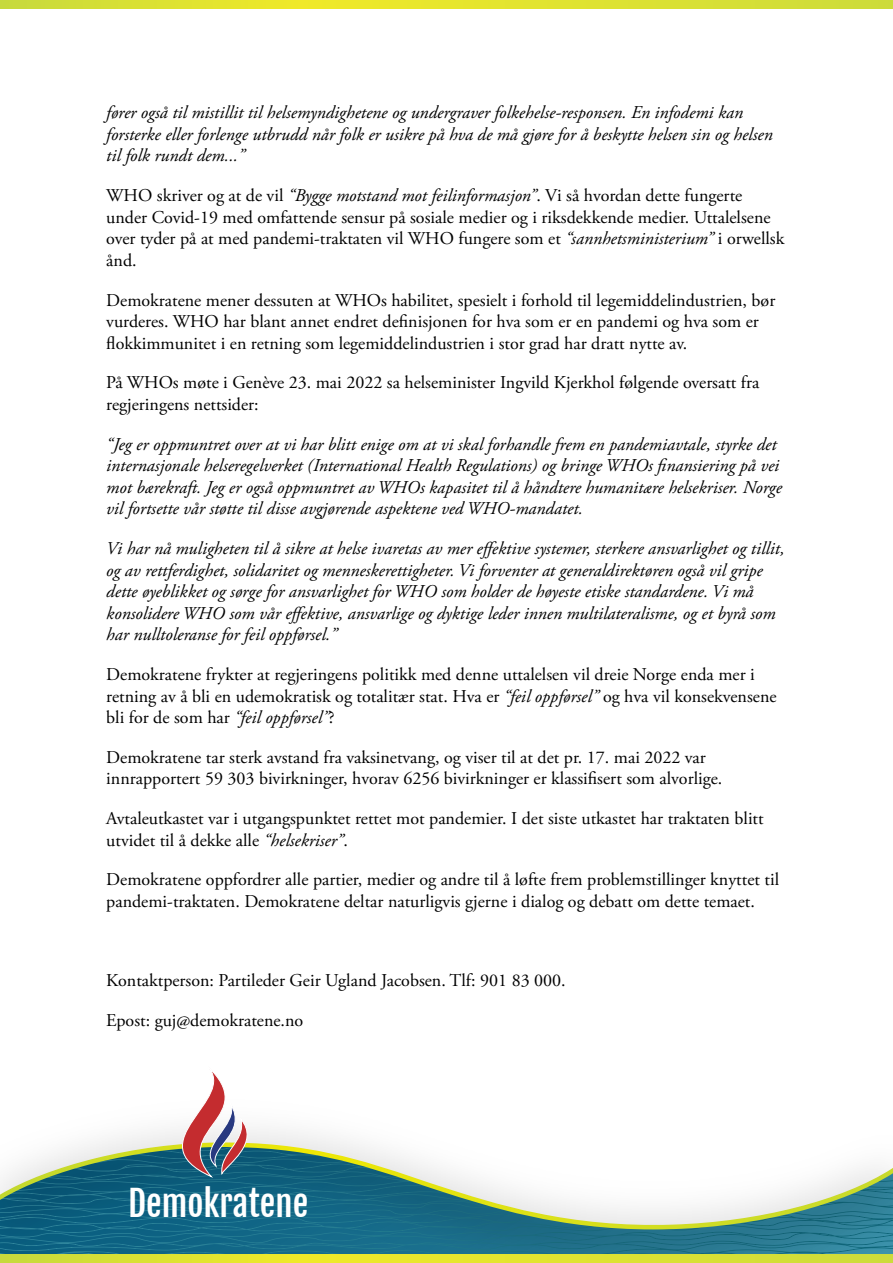
<style>
.page{position:relative;width:893px;height:1263px;background:#fff}
.page>*{position:absolute;margin:0;border:0;box-sizing:border-box;transform-origin:0 0}
.t1{font:34.65px "Fjalla One";color:#fff}
.t2{font:18px/21.6px "Adobe Garamond Pro";color:#000}
.t3{font:italic 18px/21.6px "Adobe Garamond Pro";color:#000}
.s1{font-style:italic}
</style>
<div class="page">
<img style="left:0;top:1129px;width:893px;height:125px">
<svg style="left:0;top:1141px;width:893px;height:88px"></svg>
<svg style="left:134px;top:1071px;width:128px;height:108px"></svg>
<svg style="left:0;top:0;width:893px;height:9px;background:#dce132"></svg>
<svg style="left:0;top:1254px;width:893px;height:9px;background:#dce132"></svg>
<p class="t3" style="left:106px;top:103px;width:668px">fører også til mistillit til helsemyndighetene og undergraver folkehelse-responsen. En infodemi kan forsterke eller forlenge utbrudd når folk er usikre på hva de må gjøre for å beskytte helsen sin og helsen til folk rundt dem...”</p>
<p class="t2" style="left:106px;top:186px;width:680px">WHO skriver og at de vil <span class="s1">“Bygge motstand mot feilinformasjon”</span>. Vi så hvordan dette fungerte under Covid-19 med omfattende sensur på sosiale medier og i riksdekkende medier. Uttalelsene over tyder på at med pandemi-traktaten vil WHO fungere som et <span class="s1">“sannhetsministerium”</span> i orwellsk ånd.</p>
<p class="t2" style="left:106px;top:291px;width:670px">Demokratene mener dessuten at WHOs habilitet, spesielt i forhold til legemiddelindustrien, bør vurderes. WHO har blant annet endret definisjonen for hva som er en pandemi og hva som er flokkimmunitet i en retning som legemiddelindustrien i stor grad har dratt nytte av.</p>
<p class="t2" style="left:106px;top:373px;width:655px">På WHOs møte i Genève 23. mai 2022 sa helseminister Ingvild Kjerkhol følgende oversatt fra regjeringens nettsider:</p>
<p class="t3" style="left:106px;top:435px;width:677px">“Jeg er oppmuntret over at vi har blitt enige om at vi skal forhandle frem en pandemiavtale, styrke det internasjonale helseregelverket (International Health Regulations) og bringe WHOs finansiering på vei mot bærekraft. Jeg er også oppmuntret av WHOs kapasitet til å håndtere humanitære helsekriser. Norge vil fortsette vår støtte til disse avgjørende aspektene ved WHO-mandatet.</p>
<p class="t3" style="left:106px;top:539px;width:680px">Vi har nå muligheten til å sikre at helse ivaretas av mer effektive systemer, sterkere ansvarlighet og tillit, og av rettferdighet, solidaritet og menneskerettigheter. Vi forventer at generaldirektøren også vil gripe dette øyeblikket og sørge for ansvarlighet for WHO som holder de høyeste etiske standardene. Vi må konsolidere WHO som vår effektive, ansvarlige og dyktige leder innen multilateralisme, og et byrå som har nulltoleranse for feil oppførsel.”</p>
<p class="t2" style="left:106px;top:665px;width:672px">Demokratene frykter at regjeringens politikk med denne uttalelsen vil dreie Norge enda mer i retning av å bli en udemokratisk og totalitær stat. Hva er <span class="s1">“feil oppførsel”</span> og hva vil konsekvensene bli for de som har <span class="s1">“feil oppførsel”</span>?</p>
<p class="t2" style="left:106px;top:748px;width:618px">Demokratene tar sterk avstand fra vaksinetvang, og viser til at det pr. 17. mai 2022 var innrapportert 59 303 bivirkninger, hvorav 6256 bivirkninger er klassifisert som alvorlige.</p>
<p class="t2" style="left:106px;top:809px;width:659px">Avtaleutkastet var i utgangspunktet rettet mot pandemier. I det siste utkastet har traktaten blitt utvidet til å dekke alle <span class="s1">“helsekriser”</span>.</p>
<p class="t2" style="left:106px;top:870px;width:674px">Demokratene oppfordrer alle partier, medier og andre til å løfte frem problemstillinger knyttet til pandemi-traktaten. Demokratene deltar naturligvis gjerne i dialog og debatt om dette temaet.</p>
<p class="t2" style="left:106px;top:962px;width:461px;line-height:39.6px">Kontaktperson: Partileder Geir Ugland Jacobsen. Tlf: 901 83 000.<br>Epost: guj@demokratene.no</p>
<h1 class="t1" style="left:128px;top:1186px;width:182px">Demokratene</h1>
</div>
